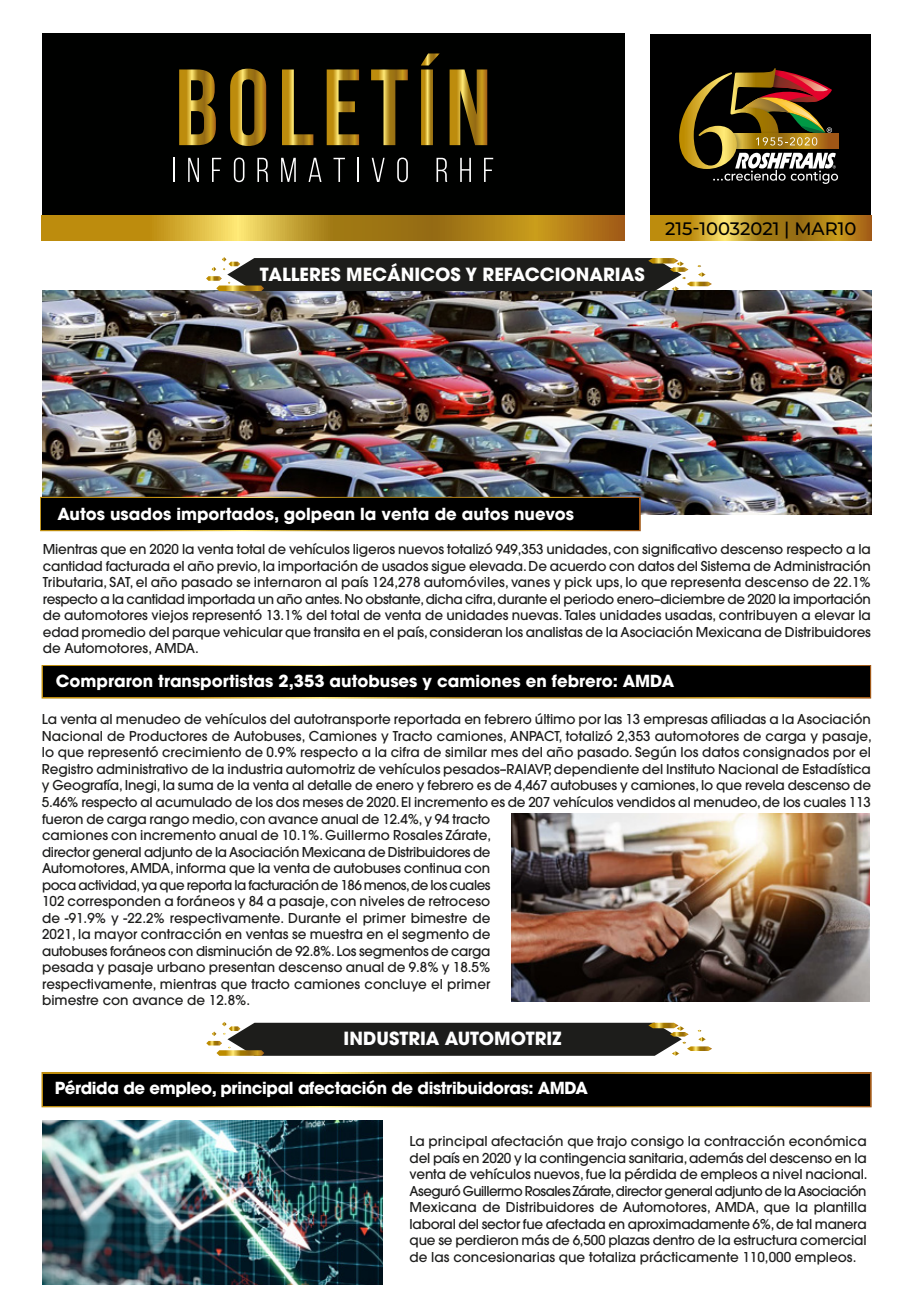
<style>
.page{position:relative;width:918px;height:1312px;background:#fff}
.page>*{position:absolute;margin:0;border:0;box-sizing:border-box;transform-origin:0 0}
.t1{font:700 18px "Avant Garde";color:#fff}
.t2{font:500 18px "Montserrat";color:#000}
.t3{font:700 16.5px "Avant Garde";color:#fff}
.t4{font:700 16.5px "Avant Garde";letter-spacing:-.025em;color:#fff}
.t5{font:500 13.5px/16.5px "Avant Garde";color:#1d1d1c;text-align:justify}
</style>
<div class="page">
<img style="left:43px;top:290px;width:828px;height:224px">
<div style="left:42px;top:33px;width:583px;height:183px;background:#000100"></div>
<svg style="left:42px;top:215px;width:583px;height:25px;background:#bb8f22"></svg>
<svg style="left:179px;top:69px;width:37px;height:76px"></svg>
<svg style="left:230px;top:69px;width:36px;height:77px"></svg>
<svg style="left:282px;top:69px;width:31px;height:76px"></svg>
<svg style="left:327px;top:69px;width:32px;height:76px"></svg>
<svg style="left:371px;top:69px;width:37px;height:76px"></svg>
<svg style="left:421px;top:53px;width:19px;height:92px"></svg>
<svg style="left:450px;top:69px;width:37px;height:76px"></svg>
<hr style="left:173px;top:158px;width:2px;height:24px;background:#fff">
<svg style="left:188px;top:158px;width:11px;height:24px"></svg>
<svg style="left:212px;top:158px;width:9px;height:24px"></svg>
<svg style="left:234px;top:157px;width:10px;height:25px"></svg>
<svg style="left:257px;top:158px;width:11px;height:24px"></svg>
<svg style="left:281px;top:158px;width:15px;height:24px"></svg>
<svg style="left:309px;top:158px;width:13px;height:24px"></svg>
<svg style="left:334px;top:158px;width:11px;height:24px"></svg>
<hr style="left:357px;top:158px;width:2px;height:24px;background:#fff">
<svg style="left:372px;top:158px;width:13px;height:24px"></svg>
<svg style="left:397px;top:157px;width:11px;height:25px"></svg>
<svg style="left:437px;top:158px;width:10px;height:24px"></svg>
<svg style="left:460px;top:158px;width:11px;height:24px"></svg>
<svg style="left:484px;top:158px;width:9px;height:24px"></svg>
<div style="left:650px;top:35px;width:221px;height:203px;background:#000"></div>
<svg style="left:650px;top:215px;width:221px;height:26px;background:#bb9022"></svg>
<div style="left:732px;top:134px;width:107px;height:14px;background:#a05716"></div>
<svg style="left:679px;top:68px;width:159px;height:116px"></svg>
<svg style="left:206px;top:257px;width:506px;height:34px;background:#44423b"></svg>
<div style="left:40px;top:496px;width:601px;height:35px;background:#000"></div>
<div style="left:42px;top:665px;width:829px;height:33px;background:#000"></div>
<svg style="left:206px;top:1022px;width:506px;height:33px;background:#43413a"></svg>
<div style="left:42px;top:1071px;width:830px;height:36px;background:#000"></div>
<img style="left:42px;top:1120px;width:340px;height:163px">
<img style="left:511px;top:813px;width:359px;height:188px">
<h1 class="t1" style="left:260px;top:262px;width:386px">TALLERES MECÁNICOS Y REFACCIONARIAS</h1>
<h1 class="t2" style="left:665px;top:216px;width:193px">215-10032021 | MAR10</h1>
<p class="t3" style="left:57px;top:503px;width:518px">Autos usados importados, golpean la venta de autos nuevos</p>
<p class="t5" style="left:43px;top:541px;width:830px">Mientras que en 2020 la venta total de vehículos ligeros nuevos totalizó 949,353 unidades, con significativo descenso respecto a la cantidad facturada el año previo, la importación de usados sigue elevada. De acuerdo con datos del Sistema de Administración Tributaria, SAT, el año pasado se internaron al país 124,278 automóviles, vanes y pick ups, lo que representa descenso de 22.1% respecto a la cantidad importada un año antes. No obstante, dicha cifra, durante el periodo enero–diciembre de 2020 la importación de automotores viejos representó 13.1% del total de venta de unidades nuevas. Tales unidades usadas, contribuyen a elevar la edad promedio del parque vehicular que transita en el país, consideran los analistas de la Asociación Mexicana de Distribuidores de Automotores, AMDA.</p>
<p class="t3" style="left:56px;top:670px;width:620px">Compraron transportistas 2,353 autobuses y camiones en febrero: AMDA</p>
<p class="t5" style="left:42px;top:711px;width:831px">La venta al menudeo de vehículos del autotransporte reportada en febrero último por las 13 empresas afiliadas a la Asociación Nacional de Productores de Autobuses, Camiones y Tracto camiones, ANPACT, totalizó 2,353 automotores de carga y pasaje, lo que representó crecimiento de 0.9% respecto a la cifra de similar mes del año pasado. Según los datos consignados por el Registro administrativo de la industria automotriz de vehículos pesados–RAIAVP, dependiente del Instituto Nacional de Estadística y Geografía, Inegi, la suma de la venta al detalle de enero y febrero es de 4,467 autobuses y camiones, lo que revela descenso de 5.46% respecto al acumulado de los dos meses de 2020. El incremento es de 207 vehículos vendidos al menudeo, de los cuales 113</p>
<p class="t5" style="left:42px;top:810px;width:451px">fueron de carga rango medio, con avance anual de 12.4%, y 94 tracto camiones con incremento anual de 10.1%. Guillermo Rosales Zárate, director general adjunto de la Asociación Mexicana de Distribuidores de Automotores, AMDA, informa que la venta de autobuses continua con poca actividad, ya que reporta la facturación de 186 menos, de los cuales 102 corresponden a foráneos y 84 a pasaje, con niveles de retroceso de -91.9% y -22.2% respectivamente. Durante el primer bimestre de 2021, la mayor contracción en ventas se muestra en el segmento de autobuses foráneos con disminución de 92.8%. Los segmentos de carga pesada y pasaje urbano presentan descenso anual de 9.8% y 18.5% respectivamente, mientras que tracto camiones concluye el primer bimestre con avance de 12.8%.</p>
<h1 class="t1" style="left:344px;top:1026px;width:219px">INDUSTRIA AUTOMOTRIZ</h1>
<p class="t4" style="left:55px;top:1077px;width:535px">Pérdida de empleo, principal afectación de distribuidoras: AMDA</p>
<p class="t5" style="left:410px;top:1132px;width:460px">La principal afectación que trajo consigo la contracción económica del país en 2020 y la contingencia sanitaria, además del descenso en la venta de vehículos nuevos, fue la pérdida de empleos a nivel nacional.<br>Aseguró Guillermo Rosales Zárate, director general adjunto de la Asociación Mexicana de Distribuidores de Automotores, AMDA, que la plantilla laboral del sector fue afectada en aproximadamente 6%, de tal manera que se perdieron más de 6,500 plazas dentro de la estructura comercial de las concesionarias que totaliza prácticamente 110,000 empleos.</p>
</div>
